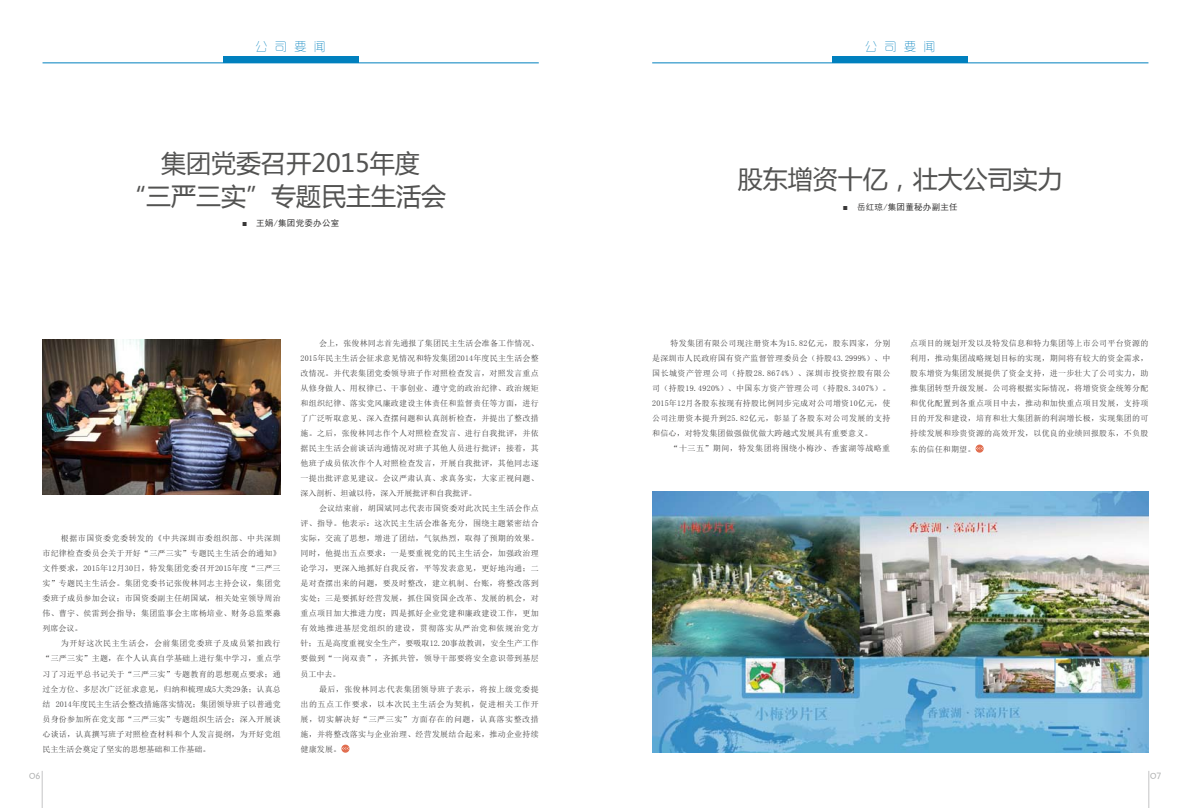
<style>
.page{position:relative;width:1191px;height:808px;background:#fff}
.page>*{position:absolute;margin:0;border:0;box-sizing:border-box;transform-origin:0 0}
.t1{font:25px "Microsoft Ya Hei";color:#535352}
.t2{font:300 expanded 12px "RTWS Yue Go Trial";letter-spacing:.615em;color:#0080be}
.t3{font:9px "Lithos Pro";color:#afb0b0}
.t4{font:8.5px "Sim Hei";letter-spacing:.03em;color:#383737}
.t5{font:8px/15px "Sim Sun";letter-spacing:.025em;color:#383737;text-align:justify}
.t6{font:8px "Sim Sun";letter-spacing:.06em;color:#383737}
.s1{font-family:"Microsoft Ya Hei"}
</style>
<div class="page">
<hr style="left:42px;top:771px;width:1px;height:37px;background:#c4c4c5">
<hr style="left:43px;top:63px;width:496px;height:1px;background:#0080be">
<div style="left:223px;top:57px;width:135px;height:6px;background:#0080be"></div>
<hr style="left:1148px;top:771px;width:1px;height:37px;background:#c4c4c5">
<hr style="left:652px;top:63px;width:496px;height:1px;background:#0080be">
<div style="left:832px;top:57px;width:136px;height:6px;background:#0080be"></div>
<div style="left:341px;top:745px;width:8px;height:8px;background:#e16e50;border-radius:50%"></div>
<svg style="left:342px;top:747px;width:7px;height:3px"></svg>
<img style="left:43px;top:340px;width:238px;height:154px">
<svg style="left:975px;top:445px;width:8px;height:8px"></svg>
<svg style="left:976px;top:447px;width:7px;height:3px"></svg>
<img style="left:652px;top:491px;width:496px;height:262px">
<h2 class="t2" style="left:256px;top:41px;width:72px">公司要闻</h2>
<h2 class="t2" style="left:865px;top:41px;width:72px">公司要闻</h2>
<h1 class="t1" style="left:161px;top:146px;width:260px">集团党委召开2015年度</h1>
<h1 class="t1" style="left:121px;top:179px;width:327px">“三严三实”专题民主生活会</h1>
<p class="t4" style="left:242px;top:218px;width:99px"><span class="s1">■</span> 王娟/集团党委办公室</p>
<p class="t5" style="left:43px;top:531px;width:240px;text-indent:18px">根据市国资委党委转发的《中共深圳市委组织部、中共深圳市纪律检查委员会关于开好“三严三实”专题民主生活会的通知》文件要求，2015年12月30日，特发集团党委召开2015年度“三严三实”专题民主生活会。集团党委书记张俊林同志主持会议，集团党委班子成员参加会议；市国资委副主任胡国斌，相关处室领导周治伟、曹宇、侯雷到会指导；集团监事会主席杨培业、财务总监栗淼列席会议。</p>
<p class="t5" style="left:43px;top:636px;width:240px;text-indent:18px">为开好这次民主生活会，会前集团党委班子及成员紧扣践行“三严三实”主题，在个人认真自学基础上进行集中学习，重点学习了习近平总书记关于“三严三实”专题教育的思想观点要求；通过全方位、多层次广泛征求意见，归纳和梳理成5大类29条；认真总结 2014年度民主生活会整改措施落实情况；集团领导班子以普通党员身份参加所在党支部“三严三实”专题组织生活会；深入开展谈心谈话，认真撰写班子对照检查材料和个人发言提纲，为开好党组民主生活会奠定了坚实的思想基础和工作基础。</p>
<p class="t5" style="left:300px;top:336px;width:240px;text-indent:18px">会上，张俊林同志首先通报了集团民主生活会准备工作情况、2015年民主生活会征求意见情况和特发集团2014年度民主生活会整改情况。并代表集团党委领导班子作对照检查发言，对照发言重点从修身做人、用权律已、干事创业、遵守党的政治纪律、政治规矩和组织纪律、落实党风廉政建设主体责任和监督责任等方面，进行了广泛听取意见、深入查摆问题和认真剖析检查，并提出了整改措施。之后，张俊林同志作个人对照检查发言、进行自我批评，并依据民主生活会前谈话沟通情况对班子其他人员进行批评；接着，其他班子成员依次作个人对照检查发言，开展自我批评，其他同志逐一提出批评意见建议。会议严肃认真、求真务实，大家正视问题、深入剖析、坦诚以待，深入开展批评和自我批评。</p>
<p class="t5" style="left:300px;top:501px;width:240px;text-indent:18px">会议结束前，胡国斌同志代表市国资委对此次民主生活会作点评、指导。他表示：这次民主生活会准备充分，围绕主题紧密结合实际，交流了思想，增进了团结，气氛热烈，取得了预期的效果。同时，他提出五点要求：一是要重视党的民主生活会，加强政治理论学习，更深入地抓好自我反省，平等发表意见，更好地沟通；二是对查摆出来的问题，要及时整改，建立机制、台账，将整改落到实处；三是要抓好经营发展，抓住国资国企改革、发展的机会，对重点项目加大推进力度；四是抓好企业党建和廉政建设工作，更加有效地推进基层党组织的建设，贯彻落实从严治党和依规治党方针；五是高度重视安全生产，要吸取12.20事故教训，安全生产工作要做到“一岗双责”，齐抓共管，领导干部要将安全意识带到基层员工中去。</p>
<p class="t5" style="left:300px;top:681px;width:240px;text-indent:18px">最后，张俊林同志代表集团领导班子表示，将按上级党委提出的五点工作要求，以本次民主生活会为契机，促进相关工作开展，切实解决好“三严三实”方面存在的问题，认真落实整改措施，并将整改落实与企业治理、经营发展结合起来，推动企业持续健康发展。</p>
<h1 class="t1" style="left:737px;top:162px;width:326px">股东增资十亿，壮大公司实力</h1>
<p class="t4" style="left:843px;top:202px;width:116px"><span class="s1">■</span> 岳红琼/集团董秘办副主任</p>
<p class="t5" style="left:652px;top:336px;width:240px;text-indent:18px">特发集团有限公司现注册资本为15.82亿元，股东四家，分别是深圳市人民政府国有资产监督管理委员会（持股43.2999%）、中国长城资产管理公司（持股28.8674%）、深圳市投资控股有限公司（持股19.4920%）、中国东方资产管理公司（持股8.3407%）。2015年12月各股东按现有持股比例同步完成对公司增资10亿元，使公司注册资本提升到25.82亿元，彰显了各股东对公司发展的支持和信心，对特发集团做强做优做大跨越式发展具有重要意义。</p>
<p class="t6" style="left:670px;top:445px;width:221px">“十三五”期间，特发集团将围绕小梅沙、香蜜湖等战略重</p>
<p class="t5" style="left:910px;top:336px;width:240px">点项目的规划开发以及特发信息和特力集团等上市公司平台资源的利用，推动集团战略规划目标的实现，期间将有较大的资金需求，股东增资为集团发展提供了资金支持，进一步壮大了公司实力，助推集团转型升级发展。公司将根据实际情况，将增资资金统筹分配和优化配置到各重点项目中去，推动和加快重点项目发展，支持项目的开发和建设，培育和壮大集团新的利润增长极，实现集团的可持续发展和珍贵资源的高效开发，以优良的业绩回报股东，不负股东的信任和期望。</p>
<p class="t3" style="left:29px;top:770px;width:14px">06</p>
<p class="t3" style="left:1150px;top:770px;width:14px">07</p>
</div>
